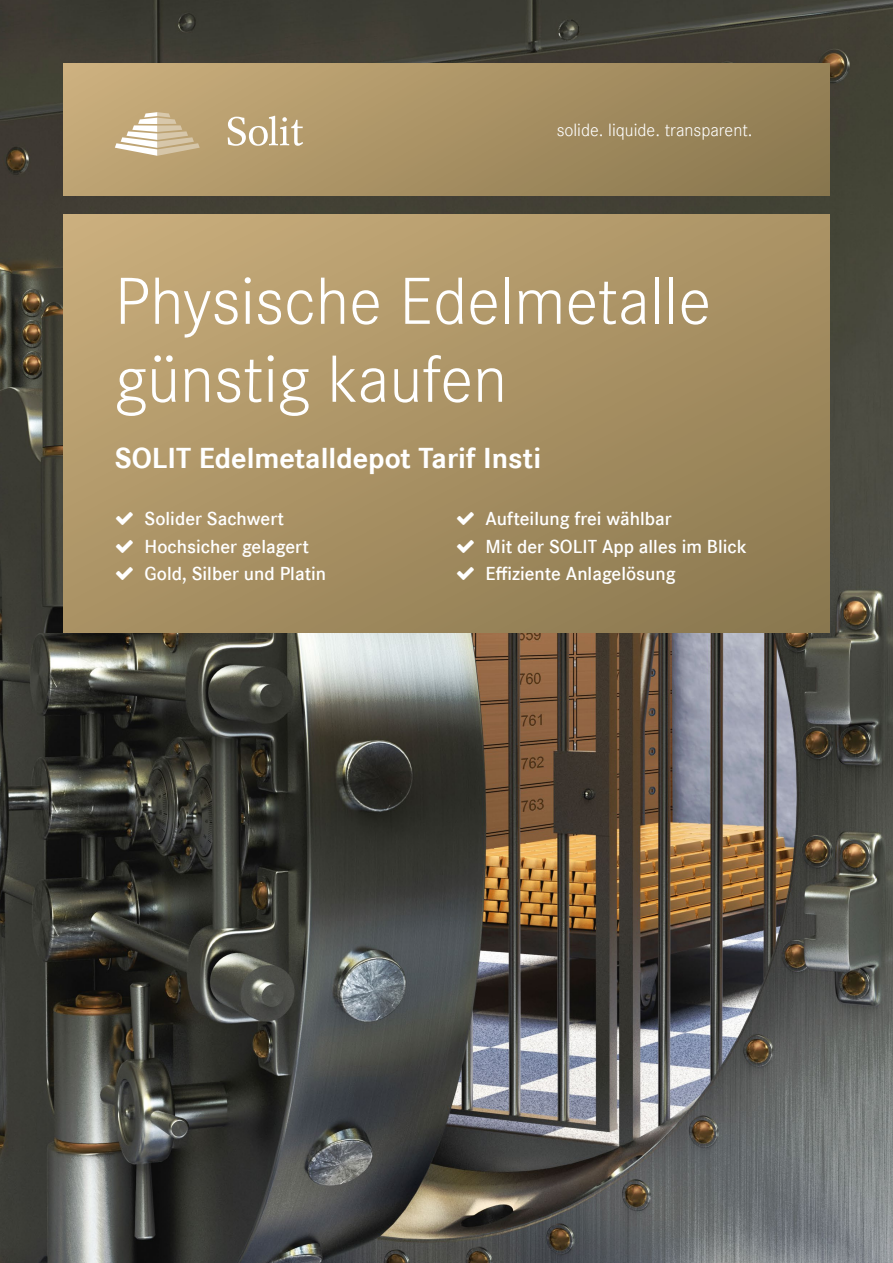
<style>
.page{position:relative;width:893px;height:1263px;background:#fff}
.page>*{position:absolute;margin:0;border:0;box-sizing:border-box;transform-origin:0 0}
.t1{font:69px/78px "Corporate S Ligh";color:#fff}
.t2{font:700 30px "Corporate S";color:#fff}
.t3{font:600 19.5px/27.6px "Corporate S";color:#fff}
.t4{font:18.45px "Corporate S Ligh";color:#fff}
</style>
<div class="page">
<img style="left:0;top:0;width:893px;height:1263px">
<svg style="left:64px;top:214px;width:765px;height:418px;background:#aa9265"></svg>
<div style="left:64px;top:64px;width:765px;height:132px;background:linear-gradient(to right,#c6aa79,#8e7b52)"></div>
<svg style="left:115px;top:112px;width:85px;height:44px"></svg>
<svg style="left:228px;top:116px;width:75px;height:30px"></svg>
<svg style="left:116px;top:512px;width:17px;height:13px"></svg>
<svg style="left:116px;top:539px;width:17px;height:14px"></svg>
<svg style="left:116px;top:567px;width:17px;height:13px"></svg>
<svg style="left:457px;top:512px;width:17px;height:13px"></svg>
<svg style="left:457px;top:539px;width:17px;height:14px"></svg>
<svg style="left:457px;top:567px;width:17px;height:13px"></svg>
<p class="t4" style="left:557px;top:119px;width:197px">solide. liquide. transparent.</p>
<h1 class="t1" style="left:115px;top:263px;width:598px">Physische Edelmetalle günstig kaufen</h1>
<h2 class="t2" style="left:115px;top:440px;width:428px">SOLIT Edelmetalldepot Tarif Insti</h2>
<p class="t3" style="left:145px;top:505px;width:183px">Solider Sachwert<br>Hochsicher gelagert<br>Gold, Silber und Platin</p>
<p class="t3" style="left:486px;top:505px;width:263px">Aufteilung frei wählbar<br>Mit der SOLIT App alles im Blick<br>Effiziente Anlagelösung</p>
</div>
